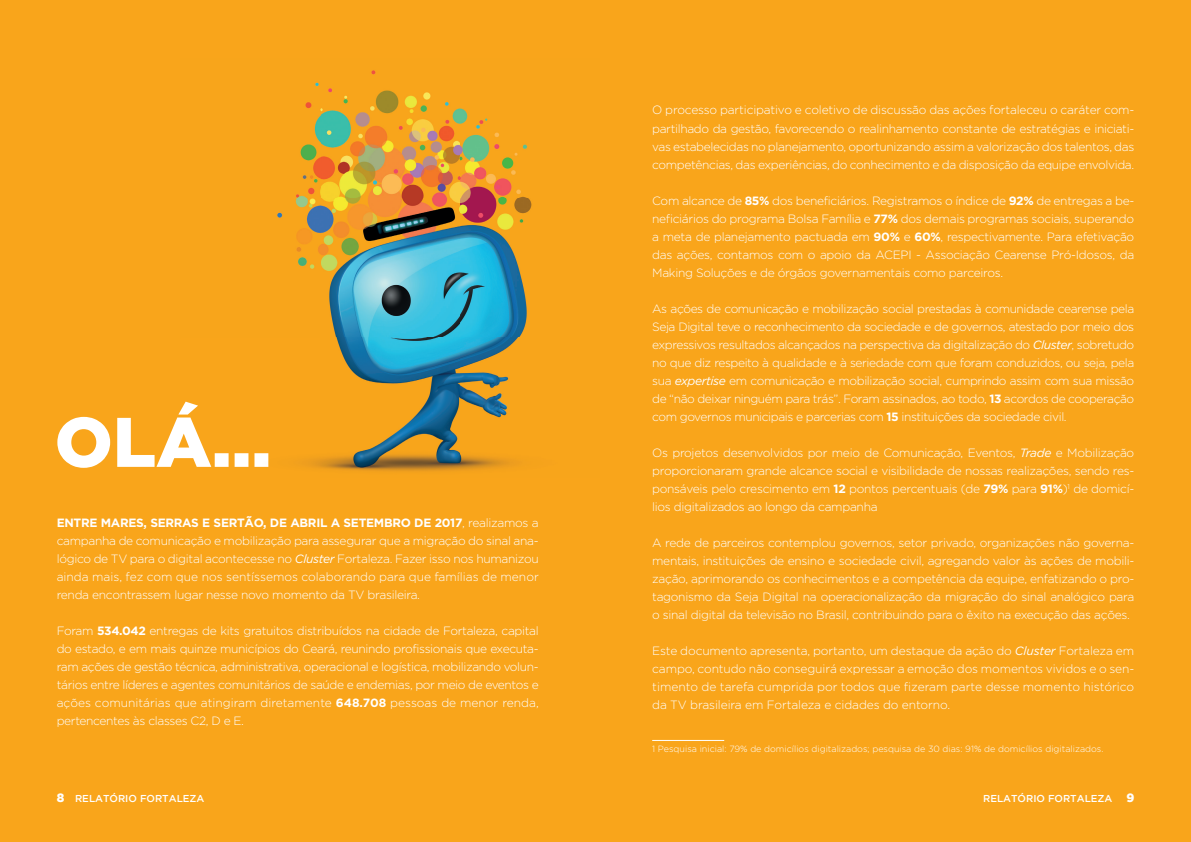
<style>
.page{position:relative;width:1191px;height:842px;background:#f9a51b}
.page>*{position:absolute;margin:0;border:0;box-sizing:border-box;transform-origin:0 0}
.t1{font:900 70px "Gotham";color:#fff}
.t2{font:300 12px/18px "Gotham";letter-spacing:-.025em;color:#fff;text-align:justify}
.t3{font:500 10px "Gotham";color:#fff}
.t4{font:300 9px "Gotham";color:#fff}
.s1{font-weight:700}
.s2{font-weight:400;font-style:italic}
.s3{font-weight:900;font-size:12px}
</style>
<div class="page">
<hr style="left:652px;top:740px;width:72px;height:1px;background:#fff">
<img style="left:277px;top:70px;width:255px;height:268px">
<img style="left:320px;top:338px;width:198px;height:133px">
<img style="left:268px;top:453px;width:52px;height:15px">
<img style="left:180px;top:402px;width:88px;height:65px">
<h1 class="t1" style="left:55px;top:402px;width:218px">OLÁ...</h1>
<p class="t2" style="left:57px;top:514px;width:483px"><span class="s1">ENTRE MARES, SERRAS E SERTÃO, DE ABRIL A SETEMBRO DE 2017</span>, realizamos a campanha de comunicação e mobilização para assegurar que a migração do sinal ana&shy;lógico de TV para o digital acontecesse no <span class="s2">Cluster</span> Fortaleza. Fazer isso nos humanizou ainda mais, fez com que nos sentíssemos colaborando para que famílias de menor renda encontrassem lugar nesse novo momento da TV brasileira.</p>
<p class="t2" style="left:57px;top:622px;width:483px">Foram <span class="s1">534.042</span> entregas de kits gratuitos distribuídos na cidade de Fortaleza, capital do estado, e em mais quinze municípios do Ceará, reunindo profissionais que executa&shy;ram ações de gestão técnica, administrativa, operacional e logística, mobilizando volun&shy;tários entre líderes e agentes comunitários de saúde e endemias, por meio de eventos e ações comunitárias que atingiram diretamente <span class="s1">648.708</span> pessoas de menor renda, pertencentes às classes C2, D e E.</p>
<p class="t2" style="left:652px;top:101px;width:483px">O processo participativo e coletivo de discussão das ações fortaleceu o caráter com&shy;partilhado da gestão, favorecendo o realinhamento constante de estratégias e iniciati&shy;vas estabelecidas no planejamento, oportunizando assim a valorização dos talentos, das competências, das experiências, do conhecimento e da disposição da equipe envolvida.</p>
<p class="t2" style="left:652px;top:191px;width:483px">Com alcance de <span class="s1">85%</span> dos beneficiários. Registramos o índice de <span class="s1">92%</span> de entregas a be&shy;neficiários do programa Bolsa Família e <span class="s1">77%</span> dos demais programas sociais, superando a meta de planejamento pactuada em <span class="s1">90%</span> e <span class="s1">60%</span>, respectivamente. Para efetivação das ações, contamos com o apoio da ACEPI - Associação Cearense Pró-Idosos, da Making Soluções e de órgãos governamentais como parceiros.</p>
<p class="t2" style="left:652px;top:299px;width:483px">As ações de comunicação e mobilização social prestadas à comunidade cearense pela Seja Digital teve o reconhecimento da sociedade e de governos, atestado por meio dos expressivos resultados alcançados na perspectiva da digitalização do <span class="s2">Cluster</span>, sobretudo no que diz respeito à qualidade e à seriedade com que foram conduzidos, ou seja, pela sua <span class="s2">expertise</span> em comunicação e mobilização social, cumprindo assim com sua missão de “não deixar ninguém para trás”. Foram assinados, ao todo, <span class="s1">13</span> acordos de cooperação com governos municipais e parcerias com <span class="s1">15</span> instituições da sociedade civil.</p>
<p class="t2" style="left:652px;top:443px;width:483px">Os projetos desenvolvidos por meio de Comunicação, Eventos, <span class="s2">Trade</span> e Mobilização proporcionaram grande alcance social e visibilidade de nossas realizações, sendo res&shy;ponsáveis pelo crescimento em <span class="s1">12</span> pontos percentuais (de <span class="s1">79%</span> para <span class="s1">91%</span>)<sup>1</sup> de domicí&shy;lios digitalizados ao longo da campanha</p>
<p class="t2" style="left:652px;top:533px;width:483px">A rede de parceiros contemplou governos, setor privado, organizações não governa&shy;mentais, instituições de ensino e sociedade civil, agregando valor às ações de mobili&shy;zação, aprimorando os conhecimentos e a competência da equipe, enfatizando o pro&shy;tagonismo da Seja Digital na operacionalização da migração do sinal analógico para o sinal digital da televisão no Brasil, contribuindo para o êxito na execução das ações.</p>
<p class="t2" style="left:652px;top:641px;width:483px">Este documento apresenta, portanto, um destaque da ação do <span class="s2">Cluster</span> Fortaleza em campo, contudo não conseguirá expressar a emoção dos momentos vividos e o sen&shy;timento de tarefa cumprida por todos que fizeram parte desse momento histórico da TV brasileira em Fortaleza e cidades do entorno.</p>
<p class="t4" style="left:652px;top:744px;width:453px">1 Pesquisa inicial: 79% de domicílios digitalizados; pesquisa de 30 dias: 91% de domicílios digitalizados.</p>
<p class="t3" style="left:57px;top:792px;width:149px"><span class="s3">8</span> RELATÓRIO FORTALEZA</p>
<p class="t3" style="left:983px;top:792px;width:153px">RELATÓRIO FORTALEZA <span class="s3">9</span></p>
</div>
